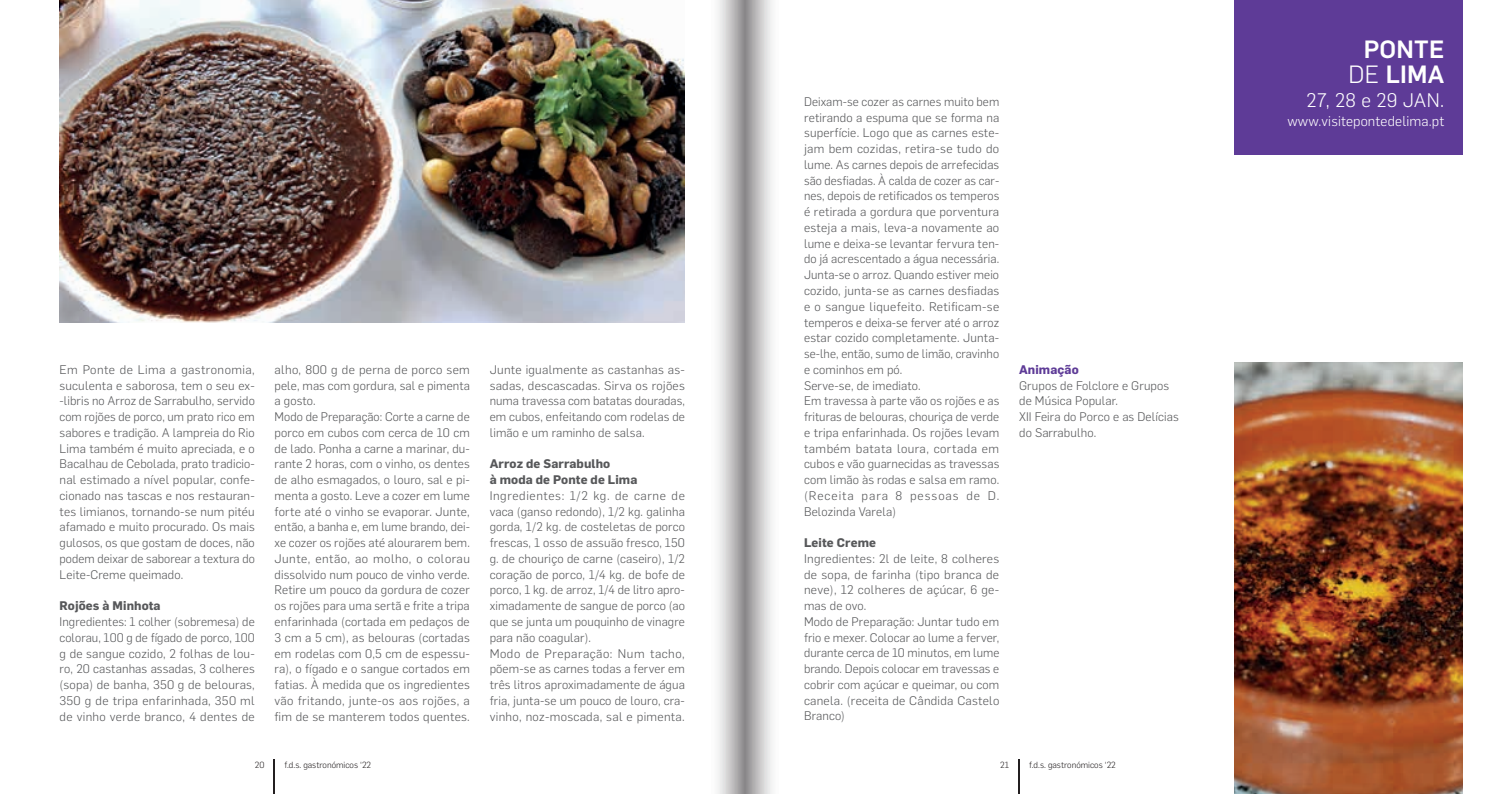
<style>
.page{position:relative;width:1489px;height:794px;background:#fff}
.page>*{position:absolute;margin:0;border:0;box-sizing:border-box;transform-origin:0 0}
.t1{font:500 24.5px/24.5px "Flama";letter-spacing:.01em;color:#fff;text-align:right}
.t2{font:300 19.25px "Flama";letter-spacing:.02em;color:#fff}
.t3{font:300 14px "Flama";letter-spacing:.01em;color:#fff}
.t4{font:300 12.25px/15.8px "Flama";letter-spacing:.01em;color:#57585a}
.t5{font:700 12.25px/15.8px "Flama";letter-spacing:.01em;color:#57585a}
.t6{font:700 12.25px "Flama";letter-spacing:.01em;color:#5e3b97}
.t7{font:300 8.75px "Flama";color:#231f20}
.s1{font-weight:300}
</style>
<div class="page">
<hr style="left:1018px;top:759px;width:1px;height:35px;background:#231f20">
<hr style="left:273px;top:759px;width:2px;height:35px;background:#231f20">
<div style="left:1234px;top:0;width:228px;height:155px;background:#5e3b97"></div>
<img style="left:60px;top:0;width:625px;height:322px">
<img style="left:1234px;top:362px;width:228px;height:432px">
<svg style="left:744px;top:0;width:28px;height:794px;background:#c0bfc0"></svg>
<svg style="left:718px;top:0;width:26px;height:794px;background:#c4c3c4"></svg>
<p class="t4" style="left:60px;top:361px;width:197px;text-align:justify">Em Ponte de Lima a gastronomia, suculenta e saborosa, tem o seu ex--libris no Arroz de Sarrabulho, servido com rojões de porco, um prato rico em sabores e tradição. A lampreia do Rio Lima também é muito apreciada, e o Bacalhau de Cebolada, prato tradicio&shy;nal estimado a nível popular, confe&shy;cionado nas tascas e nos restauran&shy;tes limianos, tornando-se num pitéu afamado e muito procurado. Os mais gulosos, os que gostam de doces, não podem deixar de saborear a textura do Leite-Creme queimado.</p>
<p class="t5" style="left:60px;top:597px;width:103px">Rojões à Minhota</p>
<p class="t4" style="left:60px;top:613px;width:197px;text-align:justify">Ingredientes: 1 colher (sobremesa) de colorau, 100 g de fígado de porco, 100 g de sangue cozido, 2 folhas de lou&shy;ro, 20 castanhas assadas, 3 colheres (sopa) de banha, 350 g de belouras, 350 g de tripa enfarinhada, 350 ml de vinho verde branco, 4 dentes de</p>
<p class="t4" style="left:274px;top:361px;width:197px">alho, 800 g de perna de porco sem pele, mas com gordura, sal e pimenta a gosto.<br>Modo de Preparação: Corte a carne de porco em cubos com cerca de 10 cm de lado. Ponha a carne a marinar, du&shy;rante 2 horas, com o vinho, os dentes de alho esmagados, o louro, sal e pi&shy;menta a gosto. Leve a cozer em lume forte até o vinho se evaporar. Junte, então, a banha e, em lume brando, dei&shy;xe cozer os rojões até alourarem bem.<br>Junte, então, ao molho, o colorau dissolvido num pouco de vinho verde.<br>Retire um pouco da gordura de cozer os rojões para uma sertã e frite a tripa enfarinhada (cortada em pedaços de 3 cm a 5 cm), as belouras (cortadas em rodelas com 0,5 cm de espessu&shy;ra), o fígado e o sangue cortados em fatias. À medida que os ingredientes vão fritando, junte-os aos rojões, a fim de se manterem todos quentes.</p>
<p class="t4" style="left:489px;top:361px;width:197px;text-align:justify">Junte igualmente as castanhas as&shy;sadas, descascadas. Sirva os rojões numa travessa com batatas douradas, em cubos, enfeitando com rodelas de limão e um raminho de salsa.</p>
<p class="t5" style="left:489px;top:455px;width:149px">Arroz de Sarrabulho<br>à moda de Ponte de Lima</p>
<p class="t4" style="left:489px;top:487px;width:197px">Ingredientes: 1/2 kg. de carne de vaca (ganso redondo), 1/2 kg. galinha gorda, 1/2 kg. de costeletas de porco frescas, 1 osso de assuão fresco, 150 g. de chouriço de carne (caseiro), 1/2 coração de porco, 1/4 kg. de bofe de porco, 1 kg. de arroz, 1/4 de litro apro&shy;ximadamente de sangue de porco (ao que se junta um pouquinho de vinagre para não coagular).<br>Modo de Preparação: Num tacho, põem-se as carnes todas a ferver em três litros aproximadamente de água fria, junta-se um pouco de louro, cra&shy;vinho, noz-moscada, sal e pimenta.</p>
<p class="t4" style="left:804px;top:93px;width:197px">Deixam-se cozer as carnes muito bem retirando a espuma que se forma na superfície. Logo que as carnes este&shy;jam bem cozidas, retira-se tudo do lume. As carnes depois de arrefecidas são desfiadas. À calda de cozer as car&shy;nes, depois de retificados os temperos é retirada a gordura que porventura esteja a mais, leva-a novamente ao lume e deixa-se levantar fervura ten&shy;do já acrescentado a água necessária.<br>Junta-se o arroz. Quando estiver meio cozido, junta-se as carnes desfiadas e o sangue liquefeito. Retificam-se temperos e deixa-se ferver até o arroz estar cozido completamente. Junta&shy;se-lhe, então, sumo de limão, cravinho e cominhos em pó.<br>Serve-se, de imediato.<br>Em travessa à parte vão os rojões e as frituras de belouras, chouriça de verde e tripa enfarinhada. Os rojões levam também batata loura, cortada em cubos e vão guarnecidas as travessas com limão às rodas e salsa em ramo. (Receita para 8 pessoas de D.<br>Belozinda Varela)</p>
<p class="t5" style="left:804px;top:534px;width:73px">Leite Creme</p>
<p class="t4" style="left:804px;top:550px;width:197px">Ingredientes: 2l de leite, 8 colheres de sopa, de farinha (tipo branca de neve), 12 colheres de açúcar, 6 ge&shy;mas de ovo.<br>Modo de Preparação: Juntar tudo em frio e mexer. Colocar ao lume a ferver, durante cerca de 10 minutos, em lume brando. Depois colocar em travessas e cobrir com açúcar e queimar, ou com canela. (receita de Cândida Castelo<br>Branco)</p>
<p class="t6" style="left:1019px;top:361px;width:61px">Animação</p>
<p class="t4" style="left:1019px;top:377px;width:161px">Grupos de Folclore e Grupos de Música Popular.<br>XII Feira do Porco e as Delícias do Sarrabulho.</p>
<p class="t7" style="left:255px;top:758px;width:11px">20</p>
<p class="t7" style="left:284px;top:758px;width:88px">f.d.s. gastronómicos ‘22</p>
<p class="t7" style="left:1000px;top:758px;width:10px">21</p>
<p class="t7" style="left:1029px;top:758px;width:88px">f.d.s. gastronómicos ‘22</p>
<h1 class="t1" style="left:1348px;top:35px;width:97px">PONTE<br><span class="s1">DE</span> LIMA</h1>
<h2 class="t2" style="left:1306px;top:87px;width:139px">27, 28 e 29 JAN.</h2>
<p class="t3" style="left:1287px;top:112px;width:158px">www.visitepontedelima.pt</p>
</div>
